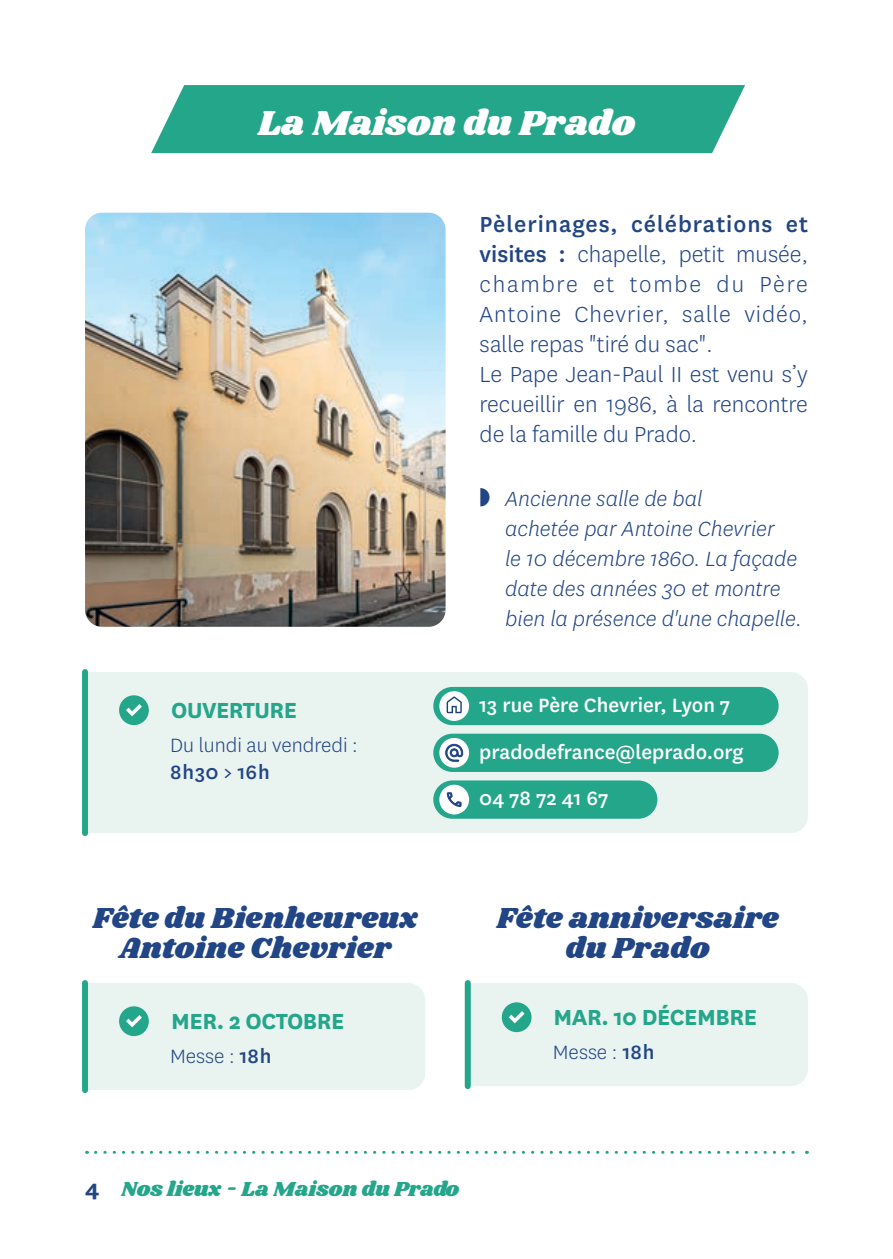
<style>
.page{position:relative;width:893px;height:1259px;background:#fff}
.page>*{position:absolute;margin:0;border:0;box-sizing:border-box;transform-origin:0 0}
.t1{font:36px "Shrikhand";letter-spacing:-.005em;color:#fff}
.t2{font:30px/30px "Shrikhand";letter-spacing:.005em;color:#214585;text-align:center}
.t3{font:300 25.5px/30px "National";color:#214585}
.t4{font:700 25.5px "National";letter-spacing:-.02em;color:#24a68b}
.t5{font:italic 300 24px/30px "National";color:#214585}
.t6{font:500 22.5px/46.8px "National";color:#fff}
.t7{font:300 22.5px "National";color:#214585}
.t8{font:500 22.5px "National";color:#214585}
.t9{font:21px "Shrikhand";color:#24a68b}
.s1{font-weight:500}
.s2{font-family:"National";font-weight:700;font-size:25.5px;color:#214585}
</style>
<div class="page">
<svg style="left:96px;top:1150px;width:711px;height:3px"></svg>
<svg style="left:151px;top:85px;width:594px;height:68px"></svg>
<div style="left:82px;top:983px;width:6px;height:107px;background:#24a68b"></div>
<div style="left:88px;top:983px;width:337px;height:107px;background:#e9f3ef"></div>
<div style="left:465px;top:983px;width:6px;height:103px;background:#24a68b"></div>
<div style="left:470px;top:983px;width:338px;height:103px;background:#e9f3ef"></div>
<img style="left:85px;top:213px;width:361px;height:414px">
<div style="left:88px;top:672px;width:720px;height:161px;background:#e9f3ef"></div>
<div style="left:82px;top:672px;width:6px;height:161px;background:#24a68b"></div>
<div style="left:119px;top:695px;width:30px;height:30px;background:#24a68b;border-radius:50%"></div>
<svg style="left:126px;top:704px;width:16px;height:12px"></svg>
<div style="left:433px;top:687px;width:346px;height:38px;background:#24a68b;border-radius:19px"></div>
<div style="left:439px;top:691px;width:30px;height:30px;background:#fff;border-radius:50%"></div>
<svg style="left:447px;top:696px;width:15px;height:17px"></svg>
<div style="left:433px;top:733px;width:346px;height:39px;background:#24a68b;border-radius:19px"></div>
<div style="left:439px;top:738px;width:30px;height:29px;background:#fff;border-radius:50%"></div>
<svg style="left:445px;top:744px;width:18px;height:17px"></svg>
<div style="left:433px;top:780px;width:224px;height:38px;background:#24a68b;border-radius:19px"></div>
<div style="left:439px;top:784px;width:30px;height:30px;background:#fff;border-radius:50%"></div>
<svg style="left:447px;top:792px;width:14px;height:15px"></svg>
<h1 class="t1" style="left:258px;top:98px;width:379px">La Maison du Prado</h1>
<p class="t3" style="left:480px;top:208px;width:330px"><span class="s1">Pèlerinages, célébrations et visites :</span> chapelle, petit musée, chambre et tombe du Père<br>Antoine Chevrier, salle vidéo, salle repas "tiré du sac".<br>Le Pape Jean-Paul II est venu s’y recueillir en 1986, à la rencontre de la famille du Prado.</p>
<p class="t4" style="left:171px;top:691px;width:127px">OUVERTURE</p>
<p class="t7" style="left:170px;top:731px;width:189px">Du lundi au vendredi :</p>
<p class="t8" style="left:170px;top:757px;width:101px">8 h 30 &gt; 16 h</p>
<p class="t5" style="left:505px;top:483px;width:298px;text-indent:-26px">◗ Ancienne salle de bal<br>achetée par Antoine Chevrier<br>le 10 décembre 1860. La façade date des années 30 et montre bien la présence d'une chapelle.</p>
<p class="t6" style="left:479px;top:680px;width:266px">13 rue Père Chevrier, Lyon 7 pradodefrance@leprado.org<br>04 78 72 41 67</p>
<p class="t2" style="left:93px;top:903px;width:326px">Fête du Bienheureux<br>Antoine Chevrier</p>
<p class="t2" style="left:497px;top:903px;width:283px">Fête anniversaire du Prado</p>
<p class="t4" style="left:171px;top:1002px;width:175px">MER. 2 OCTOBRE</p>
<p class="t7" style="left:170px;top:1042px;width:103px">Messe : <span class="s1">18 h</span></p>
<p class="t9" style="left:85px;top:1174px;width:376px"><span class="s2">4</span> Nos lieux - La Maison du Prado</p>
<p class="t4" style="left:553px;top:998px;width:205px">MAR. 10 DÉCEMBRE</p>
<p class="t7" style="left:553px;top:1038px;width:103px">Messe : <span class="s1">18 h</span></p>
</div>
